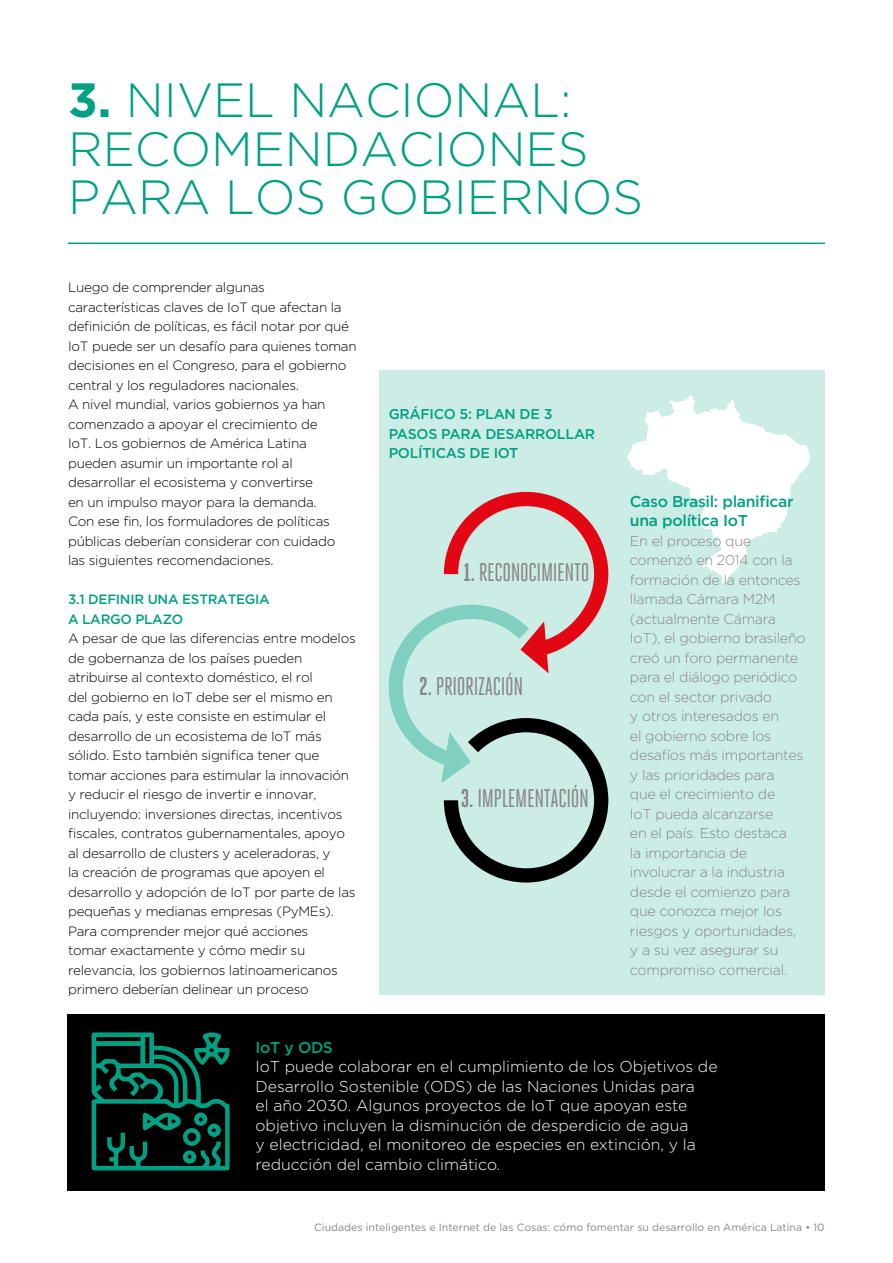
<style>
.page{position:relative;width:893px;height:1263px;background:#fff}
.page>*{position:absolute;margin:0;border:0;box-sizing:border-box;transform-origin:0 0}
.t1{font:300 48px/48.8px "Gotham";color:#00a082}
.t2{font:25.5px "Heroic Condensed";letter-spacing:-.015em;color:#878787}
.t3{font:300 15.75px/19.5px "Gotham";color:#fff}
.t4{font:500 15.75px/19.5px "Gotham";letter-spacing:-.02em;color:#00a082}
.t5{font:300 14.25px/19.5px "Gotham";letter-spacing:-.02em;color:#878787}
.t6{font:500 14.25px/19.5px "Gotham";letter-spacing:-.02em;color:#00a082}
.t7{font:300 13.5px/19.5px "Gotham";letter-spacing:-.02em;color:#000}
.t8{font:500 13.5px/19.5px "Gotham";letter-spacing:-.02em;color:#00a082}
.t9{font:10.5px "Gotham";color:#878787}
.s1{font-weight:700}
</style>
<div class="page">
<div style="left:68px;top:1014px;width:757px;height:177px;background:#000"></div>
<hr style="left:68px;top:243px;width:757px;height:1px;background:#00a082">
<div style="left:379px;top:370px;width:446px;height:624px;background:#ccece6"></div>
<svg style="left:389px;top:492px;width:219px;height:390px"></svg>
<svg style="left:627px;top:396px;width:183px;height:187px"></svg>
<svg style="left:92px;top:1032px;width:138px;height:138px"></svg>
<h1 class="t1" style="left:68px;top:74px;width:577px"><span class="s1">3.</span> NIVEL NACIONAL:<br>RECOMENDACIONES<br>PARA LOS GOBIERNOS</h1>
<p class="t7" style="left:68px;top:277px;width:290px">Luego de comprender algunas características claves de IoT que afectan la definición de políticas, es fácil notar por qué IoT puede ser un desafío para quienes toman decisiones en el Congreso, para el gobierno central y los reguladores nacionales.<br>A nivel mundial, varios gobiernos ya han comenzado a apoyar el crecimiento de<br>IoT. Los gobiernos de América Latina pueden asumir un importante rol al desarrollar el ecosistema y convertirse<br>en un impulso mayor para la demanda.<br>Con ese fin, los formuladores de políticas públicas deberían considerar con cuidado<br>las siguientes recomendaciones.</p>
<p class="t8" style="left:68px;top:590px;width:203px">3.1 DEFINIR UNA ESTRATEGIA<br>A LARGO PLAZO</p>
<p class="t7" style="left:68px;top:628px;width:289px">A pesar de que las diferencias entre modelos de gobernanza de los países pueden atribuirse al contexto doméstico, el rol<br>del gobierno en IoT debe ser el mismo en cada país, y este consiste en estimular el desarrollo de un ecosistema de IoT más sólido. Esto también significa tener que tomar acciones para estimular la innovación y reducir el riesgo de invertir e innovar, incluyendo: inversiones directas, incentivos fiscales, contratos gubernamentales, apoyo al desarrollo de clusters y aceleradoras, y<br>la creación de programas que apoyen el desarrollo y adopción de IoT por parte de las pequeñas y medianas empresas (PyMEs).<br>Para comprender mejor qué acciones<br>tomar exactamente y cómo medir su relevancia, los gobiernos latinoamericanos primero deberían delinear un proceso</p>
<p class="t6" style="left:389px;top:404px;width:208px">GRÁFICO 5: PLAN DE 3<br>PASOS PARA DESARROLLAR<br>POLÍTICAS DE IOT</p>
<h2 class="t2" style="left:463px;top:559px;width:127px"><span class="s1">1.</span> RECONOCIMIENTO</h2>
<h2 class="t2" style="left:419px;top:673px;width:105px"><span class="s1">2.</span> PRIORIZACIÓN</h2>
<h2 class="t2" style="left:461px;top:784px;width:130px"><span class="s1">3.</span> IMPLEMENTACIÓN</h2>
<p class="t4" style="left:630px;top:491px;width:165px">Caso Brasil: planificar una política IoT</p>
<p class="t5" style="left:630px;top:531px;width:177px">En el proceso que comenzó en 2014 con la formación de la entonces llamada Cámara M2M (actualmente Cámara<br>IoT), el gobierno brasileño creó un foro permanente para el diálogo periódico con el sector privado<br>y otros interesados en<br>el gobierno sobre los desafíos más importantes y las prioridades para<br>que el crecimiento de<br>IoT pueda alcanzarse<br>en el país. Esto destaca<br>la importancia de involucrar a la industria desde el comienzo para que conozca mejor los riesgos y oportunidades, y a su vez asegurar su compromiso comercial.</p>
<p class="t4" style="left:256px;top:1037px;width:79px">IoT y ODS</p>
<p class="t3" style="left:256px;top:1057px;width:463px">IoT puede colaborar en el cumplimiento de los Objetivos de Desarrollo Sostenible (ODS) de las Naciones Unidas para<br>el año 2030. Algunos proyectos de IoT que apoyan este objetivo incluyen la disminución de desperdicio de agua<br>y electricidad, el monitoreo de especies en extinción, y la reducción del cambio climático.</p>
<p class="t9" style="left:314px;top:1221px;width:512px">Ciudades inteligentes e Internet de las Cosas: cómo fomentar su desarrollo en América Latina • 10</p>
</div>
